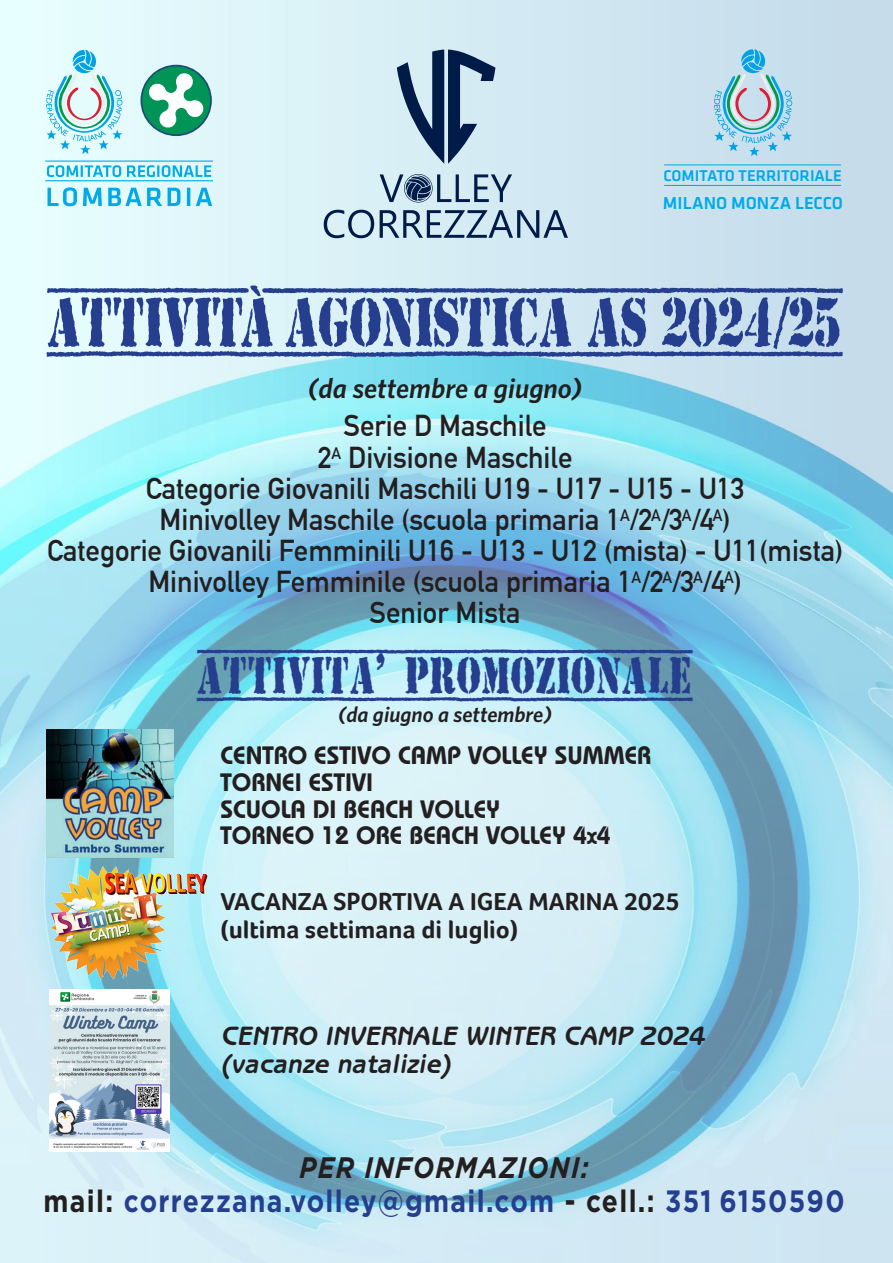
<style>
.page{position:relative;width:893px;height:1263px;background:#fff}
.page>*{position:absolute;margin:0;border:0;box-sizing:border-box;transform-origin:0 0}
.t1{font:71.1px "Top Secret";letter-spacing:-.02em;color:#253f8e;scale:.71 1}
.t2{font:53.25px "Top Secret";color:#253f8e;scale:.71 1}
.t3{font:700 30.75px "Gotham";letter-spacing:.05em;color:#253f8e;scale:.85 1}
.t4{font:700 29.55px "DIN Alternate";color:#231f20}
.t5{font:italic 700 29.55px "Gotham";letter-spacing:.05em;color:#231f20;scale:.85 1}
.t6{font:italic 600 28.05px "Whitney";color:#231f20}
.t7{font:italic 700 26.7px "Benguiat Gothic";color:#231f20}
.t8{font:600 25.2px "Bauhaus";color:#231f20}
.t9{font:700 25.2px "Foco";color:#231f20}
.t10{font:italic 600 21.9px "Whitney";color:#231f20}
.t11{font:500 17.85px "Klavika";color:#00aaea}
.t12{font:500 16.05px "Klavika";letter-spacing:-.005em;color:#00aaea}
.s1{color:#231f20}
</style>
<div class="page">
<img style="left:0;top:0;width:893px;height:1263px">
<svg style="left:397px;top:50px;width:98px;height:114px;background:#849cb2"></svg>
<svg style="left:380px;top:174px;width:132px;height:29px;background:#92aabd"></svg>
<svg style="left:324px;top:210px;width:244px;height:28px;background:#93abbe"></svg>
<svg style="left:46px;top:50px;width:77px;height:104px;background:#bbe4eb"></svg>
<svg style="left:141px;top:65px;width:71px;height:71px"></svg>
<div style="left:142px;top:66px;width:68px;height:68px;background:#009457;border-radius:50%"></div>
<svg style="left:148px;top:72px;width:56px;height:57px"></svg>
<svg style="left:47px;top:187px;width:165px;height:19px;background:#86d9f4"></svg>
<svg style="left:47px;top:165px;width:164px;height:12px;background:#80d7f3"></svg>
<hr style="left:45px;top:161px;width:168px;height:1px;background:#00aaea">
<hr style="left:45px;top:180px;width:168px;height:1px;background:#00aaea">
<svg style="left:714px;top:49px;width:78px;height:107px;background:#a5cfdf"></svg>
<hr style="left:664px;top:164px;width:177px;height:1px;background:#00aaea">
<hr style="left:664px;top:185px;width:177px;height:1px;background:#00aaea">
<img style="left:46px;top:730px;width:128px;height:127px">
<img style="left:46px;top:865px;width:168px;height:117px">
<img style="left:49px;top:990px;width:120px;height:162px">
<p class="t12" style="left:663px;top:166px;width:180px">COMITATO TERRITORIALE</p>
<p class="t11" style="left:663px;top:193px;width:182px">MILANO MONZA LECCO</p>
<p class="t1" style="left:48px;top:285px;width:1120px">ATTIVITà AGONISTICA AS 2024/25</p>
<p class="t6" style="left:308px;top:371px;width:276px">(da settembre a giugno)</p>
<p class="t4" style="left:344px;top:404px;width:204px">Serie D Maschile</p>
<p class="t4" style="left:318px;top:435px;width:256px">2<sup>A</sup> Divisione Maschile</p>
<p class="t4" style="left:146px;top:466px;width:600px">Categorie Giovanili Maschili U19 - U17 - U15 - U13</p>
<p class="t4" style="left:160px;top:497px;width:572px">Minivolley Maschile (scuola primaria 1<sup>A</sup>/2<sup>A</sup>/3<sup>A</sup>/4<sup>A</sup>)</p>
<p class="t4" style="left:47px;top:528px;width:798px">Categorie Giovanili Femminili U16 - U13 - U12 (mista) - U11(mista)</p>
<p class="t4" style="left:148px;top:559px;width:595px">Minivolley Femminile (scuola primaria 1<sup>A</sup>/2<sup>A</sup>/3<sup>A</sup>/4<sup>A</sup>)</p>
<p class="t4" style="left:369px;top:590px;width:153px">Senior Mista</p>
<p class="t2" style="left:198px;top:647px;width:698px">ATTIVITA’ PROMOZIONALE</p>
<p class="t10" style="left:338px;top:701px;width:215px">(da giugno a settembre)</p>
<p class="t8" style="left:221px;top:740px;width:432px">CENTRO ESTIVO CAMP VOLLEY SUMMER</p>
<p class="t8" style="left:221px;top:767px;width:154px">TORNEI ESTIVI</p>
<p class="t8" style="left:221px;top:793px;width:281px">SCUOLA DI BEACH VOLLEY</p>
<p class="t8" style="left:221px;top:820px;width:392px">TORNEO 12 ORE BEACH VOLLEY 4x4</p>
<p class="t9" style="left:221px;top:886px;width:460px">VACANZA SPORTIVA A IGEA MARINA 2025</p>
<p class="t9" style="left:221px;top:914px;width:299px">(ultima settimana di luglio)</p>
<p class="t7" style="left:221px;top:1020px;width:485px">CENTRO INVERNALE WINTER CAMP 2024</p>
<p class="t7" style="left:221px;top:1049px;width:232px">(vacanze natalizie)</p>
<p class="t5" style="left:299px;top:1148px;width:342px">PER INFORMAZIONI:</p>
<p class="t3" style="left:44px;top:1181px;width:944px"><span class="s1">mail:</span> correzzana.volley@gmail.com <span class="s1">- cell.:</span> 351 6150590</p>
</div>
